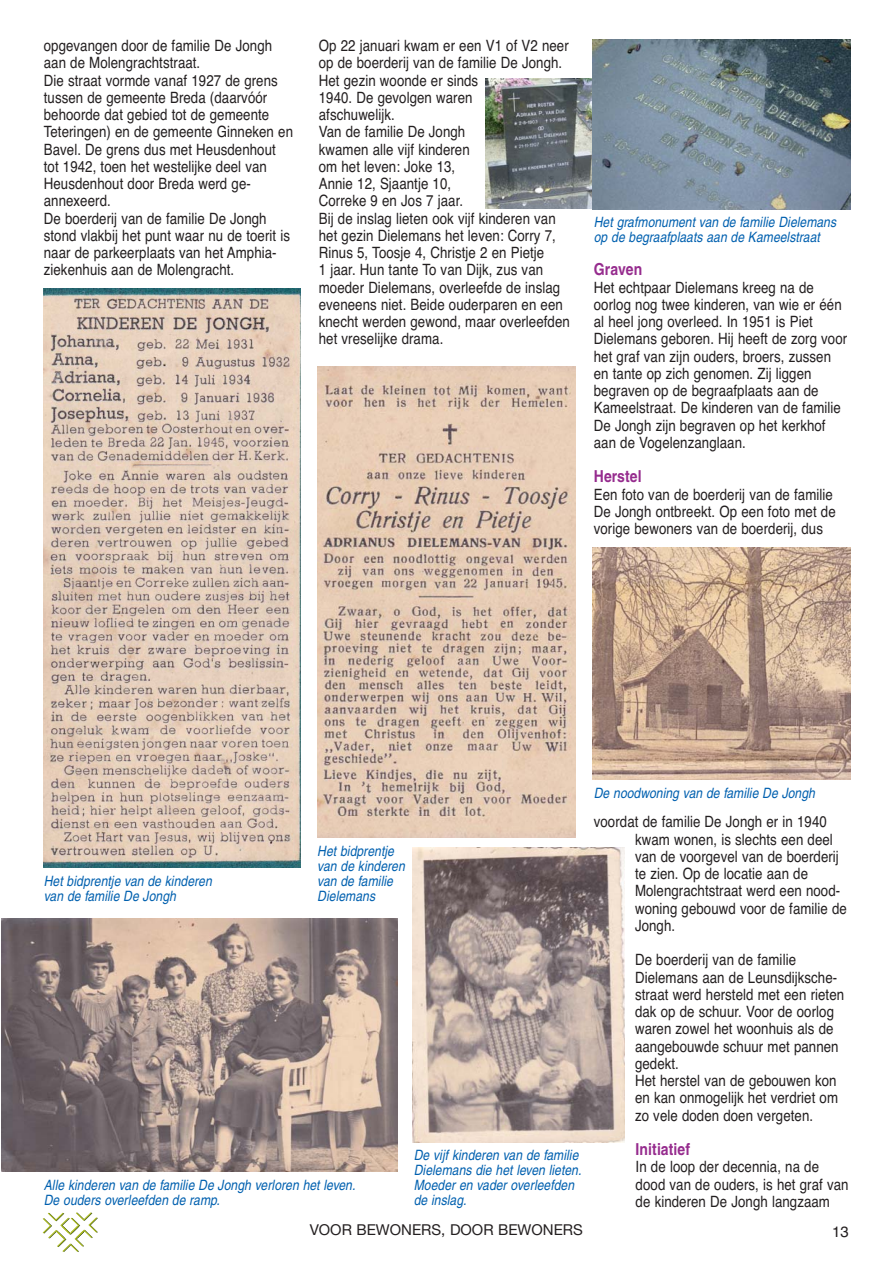
<style>
.page{position:relative;width:893px;height:1263px;background:#fff}
.page>*{position:absolute;margin:0;border:0;box-sizing:border-box;transform-origin:0 0}
.t1{font:700 16.5px "Helvetica";letter-spacing:.005em;color:#962c8e;scale:.85 1}
.t2{font:15.6px/17.2px "Helvetica";letter-spacing:.005em;color:#231f20;scale:.85 1}
.t3{font:15px "Helvetica Neue";color:#231f20}
.t4{font:15px "Helvetica";color:#231f20}
.t5{font:italic 14.25px/15px "Helvetica";letter-spacing:.005em;color:#0060af;scale:.85 1}
</style>
<div class="page">
<svg style="left:43px;top:1212px;width:55px;height:40px"></svg>
<img style="left:43px;top:289px;width:257px;height:578px">
<img style="left:2px;top:919px;width:395px;height:252px">
<img style="left:317px;top:367px;width:258px;height:470px">
<img style="left:486px;top:79px;width:106px;height:130px">
<img style="left:592px;top:40px;width:258px;height:170px">
<img style="left:592px;top:548px;width:258px;height:232px">
<img style="left:412px;top:848px;width:213px;height:294px">
<p class="t2" style="left:44px;top:39px;width:295px">opgevangen door de familie De Jongh aan de Molengrachtstraat.<br>Die straat vormde vanaf 1927 de grens tussen de gemeente Breda (daarvóór behoorde dat gebied tot de gemeente Teteringen) en de gemeente Ginneken en Bavel. De grens dus met Heusdenhout tot 1942, toen het westelijke deel van Heusdenhout door Breda werd ge&shy;annexeerd.<br>De boerderij van de familie De Jongh stond vlakbij het punt waar nu de toerit is naar de parkeerplaats van het Amphia&shy;ziekenhuis aan de Molengracht.</p>
<p class="t2" style="left:319px;top:38px;width:297px">Op 22 januari kwam er een V1 of V2 neer op de boerderij van de familie De Jongh.<br>Het gezin woonde er sinds<br>1940. De gevolgen waren<br>afschuwelijk.<br>Van de familie De Jongh<br>kwamen alle vijf kinderen<br>om het leven: Joke 13,<br>Annie 12, Sjaantje 10,<br>Correke 9 en Jos 7 jaar.<br>Bij de inslag lieten ook vijf kinderen van het gezin Dielemans het leven: Corry 7,<br>Rinus 5, Toosje 4, Christje 2 en Pietje<br>1 jaar. Hun tante To van Dijk, zus van moeder Dielemans, overleefde de inslag eveneens niet. Beide ouderparen en een knecht werden gewond, maar overleefden het vreselijke drama.</p>
<p class="t5" style="left:594px;top:216px;width:289px">Het grafmonument van de familie Dielemans op de begraafplaats aan de Kameelstraat</p>
<p class="t1" style="left:594px;top:264px;width:59px">Graven</p>
<p class="t2" style="left:594px;top:280px;width:300px">Het echtpaar Dielemans kreeg na de oorlog nog twee kinderen, van wie er één al heel jong overleed. In 1951 is Piet Dielemans geboren. Hij heeft de zorg voor het graf van zijn ouders, broers, zussen en tante op zich genomen. Zij liggen begraven op de begraafplaats aan de Kameelstraat. De kinderen van de familie De Jongh zijn begraven op het kerkhof aan de Vogelenzanglaan.</p>
<p class="t1" style="left:594px;top:471px;width:58px">Herstel</p>
<p class="t2" style="left:594px;top:487px;width:286px">Een foto van de boerderij van de familie<br>De Jongh ontbreekt. Op een foto met de vorige bewoners van de boerderij, dus</p>
<p class="t5" style="left:44px;top:874px;width:202px">Het bidprentje van de kinderen van de familie De Jongh</p>
<p class="t5" style="left:317px;top:845px;width:107px">Het bidprentje van de kinderen van de familie<br>Dielemans</p>
<p class="t5" style="left:44px;top:1179px;width:371px">Alle kinderen van de familie De Jongh verloren het leven.<br>De ouders overleefden de ramp.</p>
<p class="t5" style="left:414px;top:1149px;width:201px">De vijf kinderen van de familie<br>Dielemans die het leven lieten.<br>Moeder en vader overleefden de inslag.</p>
<p class="t5" style="left:594px;top:787px;width:264px">De noodwoning van de familie De Jongh</p>
<p class="t2" style="left:635px;top:815px;width:251px;text-indent:-41px">voordat de familie De Jongh er in 1940 kwam wonen, is slechts een deel van de voorgevel van de boerderij te zien. Op de locatie aan de<br>Molengrachtstraat werd een nood&shy;woning gebouwd voor de familie de<br>Jongh.</p>
<p class="t2" style="left:635px;top:953px;width:248px">De boerderij van de familie<br>Dielemans aan de Leunsdijksche&shy;straat werd hersteld met een rieten dak op de schuur. Voor de oorlog waren zowel het woonhuis als de aangebouwde schuur met pannen gedekt.<br>Het herstel van de gebouwen kon en kan onmogelijk het verdriet om zo vele doden doen vergeten.</p>
<p class="t1" style="left:636px;top:1143px;width:66px">Initiatief</p>
<p class="t2" style="left:636px;top:1160px;width:252px">In de loop der decennia, na de dood van de ouders, is het graf van de kinderen De Jongh langzaam</p>
<p class="t3" style="left:310px;top:1225px;width:275px">VOOR BEWONERS, DOOR BEWONERS</p>
<p class="t4" style="left:832px;top:1226px;width:18px">13</p>
</div>
